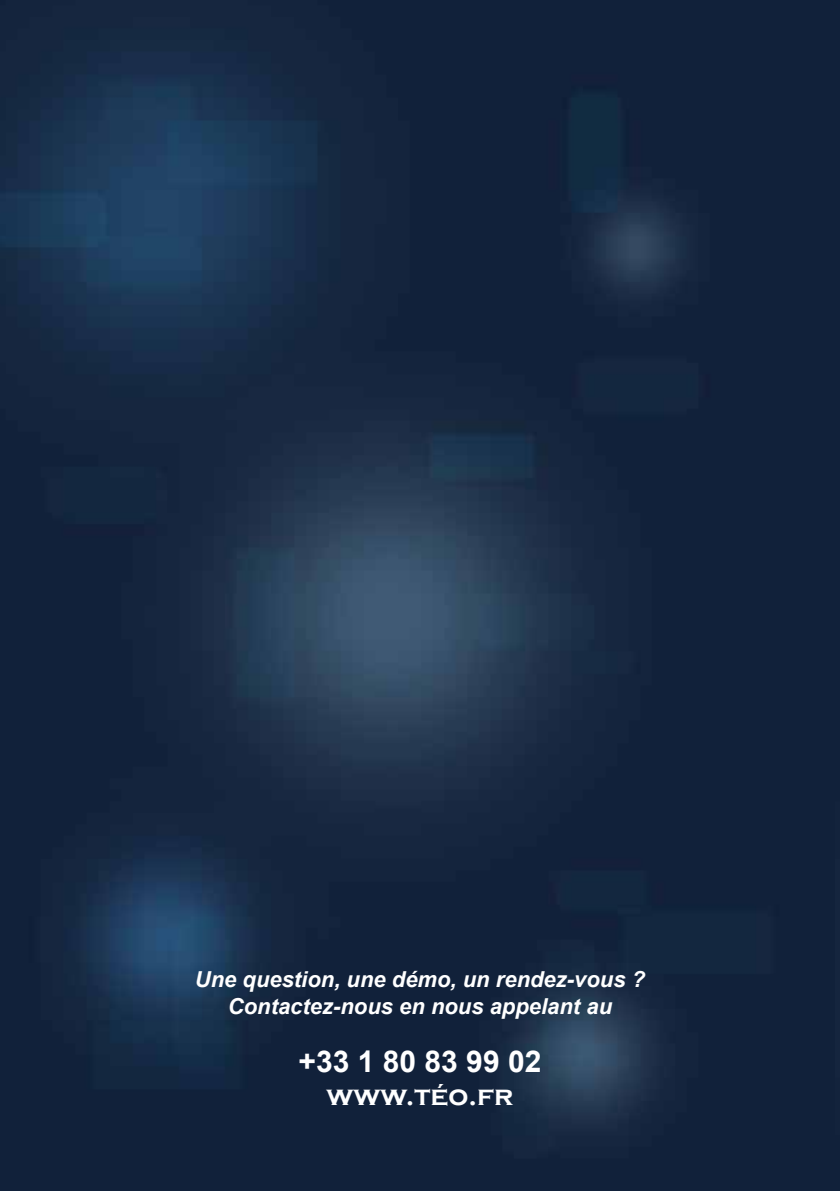
<style>
.page{position:relative;width:840px;height:1191px;background:#fff}
.page>*{position:absolute;margin:0;border:0;box-sizing:border-box;transform-origin:0 0}
.t1{font:700 30px "Arial";color:#fff}
.t2{font:700 28px "Copperplate Gothic";color:#fff}
.t3{font:italic 700 22px/26.8px "Arial";color:#fff;text-align:center}
</style>
<div class="page">
<img style="left:0;top:0;width:834px;height:1191px">
<div style="left:834px;top:0;width:5px;height:1191px;background:#11213a"></div>
<p class="t3" style="left:195px;top:966px;width:451px">Une question, une démo, un rendez-vous ?<br>Contactez-nous en nous appelant au</p>
<h1 class="t1" style="left:298px;top:1041px;width:244px">+33 1 80 83 99 02</h1>
<p class="t2" style="left:326px;top:1080px;width:188px">www.téo.fr</p>
</div>
